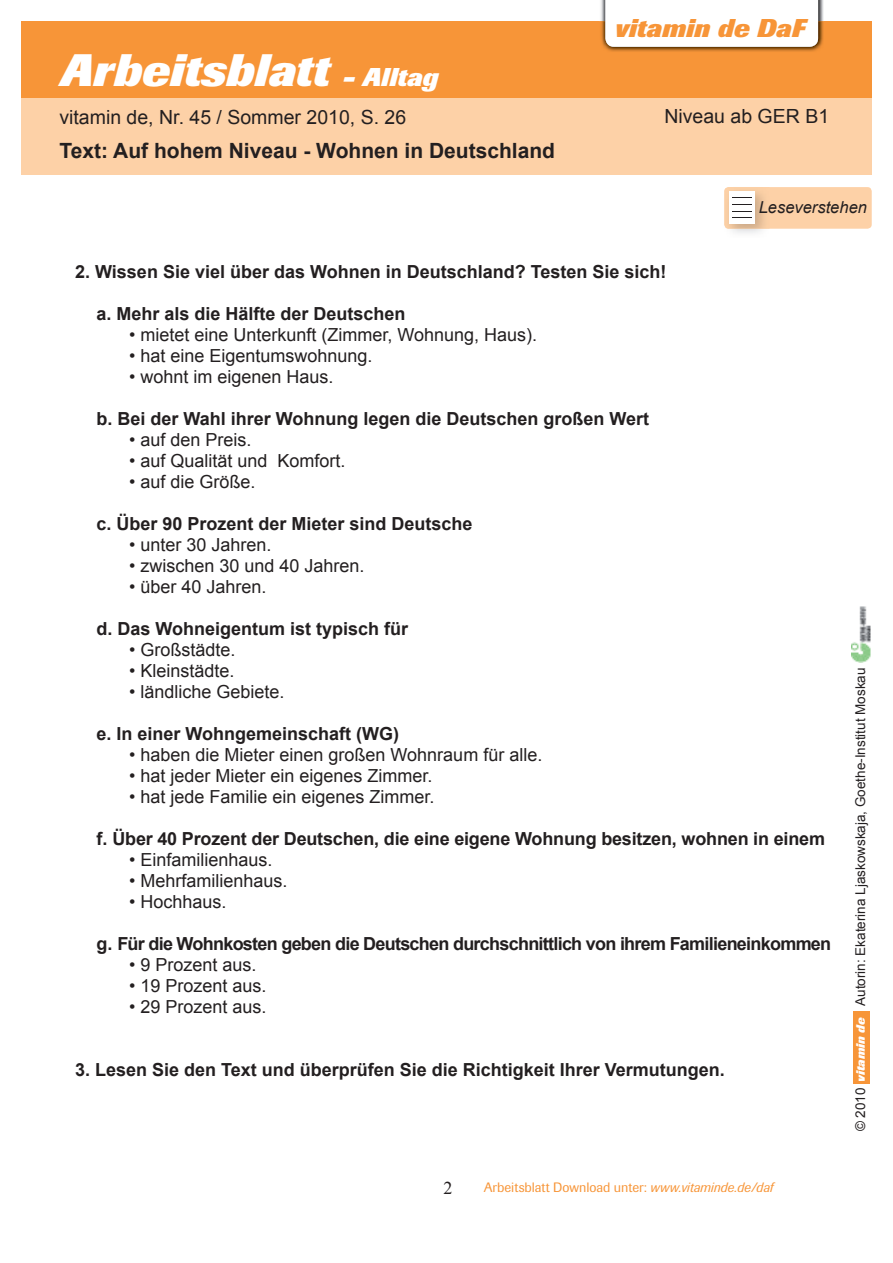
<style>
.page{position:relative;width:893px;height:1263px;background:#fff}
.page>*{position:absolute;margin:0;border:0;box-sizing:border-box;transform-origin:0 0}
.t1{font:italic 800 45px "Imago";color:#fff}
.t2{font:italic 800 25.5px "Imago";letter-spacing:.005em;color:#f79538}
.t3{font:italic 800 25.5px "Imago";letter-spacing:.005em;color:#fff}
.t4{font:700 21px "Arial";color:#231f20}
.t5{font:19.5px "Arial";color:#231f20}
.t6{font:18px "Arial";color:#231f20}
.t7{font:700 18px "Arial";color:#231f20}
.t8{font:700 18px "Arial";letter-spacing:-.04em;color:#231f20}
.t9{font:18px "Times New Roman";color:#231f20}
.t10{font:italic 16.5px "Arial";color:#231f20}
.t11{font:13.5px "Arial";color:#231f20}
.t12{font:13.5px "Imago";color:#f79538}
.t13{font:italic 800 12px "Imago";color:#fff}
.s1{font-style:italic}
</style>
<div class="page">
<div style="left:21px;top:98px;width:851px;height:76px;background:#fdd1a7"></div>
<div style="left:21px;top:21px;width:851px;height:77px;background:#f79538"></div>
<img style="left:601px;top:0;width:223px;height:52px">
<div style="left:605px;top:0;width:213px;height:47px;background:#fff"></div>
<div style="left:724px;top:187px;width:148px;height:42px;background:#fdd1a7;border-radius:4px"></div>
<img style="left:724px;top:187px;width:46px;height:42px">
<div style="left:729px;top:192px;width:26px;height:32px;background:#fff"></div>
<svg style="left:733px;top:211px;width:19px;height:7px"></svg>
<svg style="left:733px;top:204px;width:19px;height:1px"></svg>
<div style="left:853px;top:1012px;width:16px;height:72px;background:#f79538"></div>
<img style="left:851px;top:606px;width:20px;height:57px">
<h1 class="t1" style="left:60px;top:45px;width:271px">Arbeitsblatt</h1>
<h2 class="t3" style="left:343px;top:63px;width:97px">- Alltag</h2>
<h2 class="t2" style="left:615px;top:13px;width:192px">vitamin de DaF</h2>
<p class="t5" style="left:59px;top:104px;width:348px">vitamin de, Nr. 45 / Sommer 2010, S. 26</p>
<p class="t5" style="left:664px;top:104px;width:166px">Niveau ab GER B1</p>
<p class="t4" style="left:60px;top:137px;width:497px">Text: Auf hohem Niveau - Wohnen in Deutschland</p>
<p class="t10" style="left:759px;top:197px;width:110px">Leseverstehen</p>
<p class="t7" style="left:75px;top:260px;width:593px">2. Wissen Sie viel über das Wohnen in Deutschland? Testen Sie sich!</p>
<p class="t7" style="left:96px;top:302px;width:311px">a. Mehr als die Hälfte der Deutschen</p>
<p class="t6" style="left:129px;top:323px;width:410px">• mietet eine Unterkunft (Zimmer, Wohnung, Haus).</p>
<p class="t6" style="left:129px;top:344px;width:245px">• hat eine Eigentumswohnung.</p>
<p class="t6" style="left:129px;top:365px;width:206px">• wohnt im eigenen Haus.</p>
<p class="t7" style="left:96px;top:407px;width:554px">b. Bei der Wahl ihrer Wohnung legen die Deutschen großen Wert</p>
<p class="t6" style="left:129px;top:428px;width:124px">• auf den Preis.</p>
<p class="t6" style="left:129px;top:449px;width:218px">• auf Qualität und Komfort.</p>
<p class="t6" style="left:129px;top:470px;width:128px">• auf die Größe.</p>
<p class="t7" style="left:96px;top:512px;width:378px">c. Über 90 Prozent der Mieter sind Deutsche</p>
<p class="t6" style="left:129px;top:533px;width:144px">• unter 30 Jahren.</p>
<p class="t6" style="left:129px;top:554px;width:237px">• zwischen 30 und 40 Jahren.</p>
<p class="t6" style="left:129px;top:575px;width:139px">• über 40 Jahren.</p>
<p class="t7" style="left:96px;top:617px;width:313px">d. Das Wohneigentum ist typisch für</p>
<p class="t6" style="left:129px;top:638px;width:108px">• Großstädte.</p>
<p class="t6" style="left:129px;top:659px;width:107px">• Kleinstädte.</p>
<p class="t6" style="left:129px;top:680px;width:157px">• ländliche Gebiete.</p>
<p class="t7" style="left:96px;top:722px;width:304px">e. In einer Wohngemeinschaft (WG)</p>
<p class="t6" style="left:129px;top:743px;width:415px">• haben die Mieter einen großen Wohnraum für alle.</p>
<p class="t6" style="left:129px;top:764px;width:305px">• hat jeder Mieter ein eigenes Zimmer.</p>
<p class="t6" style="left:129px;top:785px;width:307px">• hat jede Familie ein eigenes Zimmer.</p>
<p class="t7" style="left:96px;top:827px;width:730px">f. Über 40 Prozent der Deutschen, die eine eigene Wohnung besitzen, wohnen in einem</p>
<p class="t6" style="left:129px;top:848px;width:145px">• Einfamilienhaus.</p>
<p class="t6" style="left:129px;top:869px;width:160px">• Mehrfamilienhaus.</p>
<p class="t6" style="left:129px;top:890px;width:99px">• Hochhaus.</p>
<p class="t8" style="left:96px;top:932px;width:736px">g. Für die Wohnkosten geben die Deutschen durchschnittlich von ihrem Familieneinkommen</p>
<p class="t6" style="left:129px;top:953px;width:129px">• 9 Prozent aus.</p>
<p class="t6" style="left:129px;top:974px;width:139px">• 19 Prozent aus.</p>
<p class="t6" style="left:129px;top:995px;width:139px">• 29 Prozent aus.</p>
<p class="t7" style="left:75px;top:1058px;width:651px">3. Lesen Sie den Text und überprüfen Sie die Richtigkeit Ihrer Vermutungen.</p>
<p class="t9" style="left:444px;top:1175px;width:10px">2</p>
<p class="t12" style="left:484px;top:1180px;width:291px">Arbeitsblatt Download unter: <span class="s1">www.vitaminde.de/daf</span></p>
<p class="t11" style="left:852px;top:1006px;width:340px;rotate:-90deg">Autorin: Ekaterina Ljaskowskaja, Goethe-Institut Moskau</p>
<p class="t13" style="left:854px;top:1082px;width:66px;rotate:-90deg">vitamin de</p>
<p class="t11" style="left:852px;top:1131px;width:45px;rotate:-90deg">© 2010</p>
</div>
